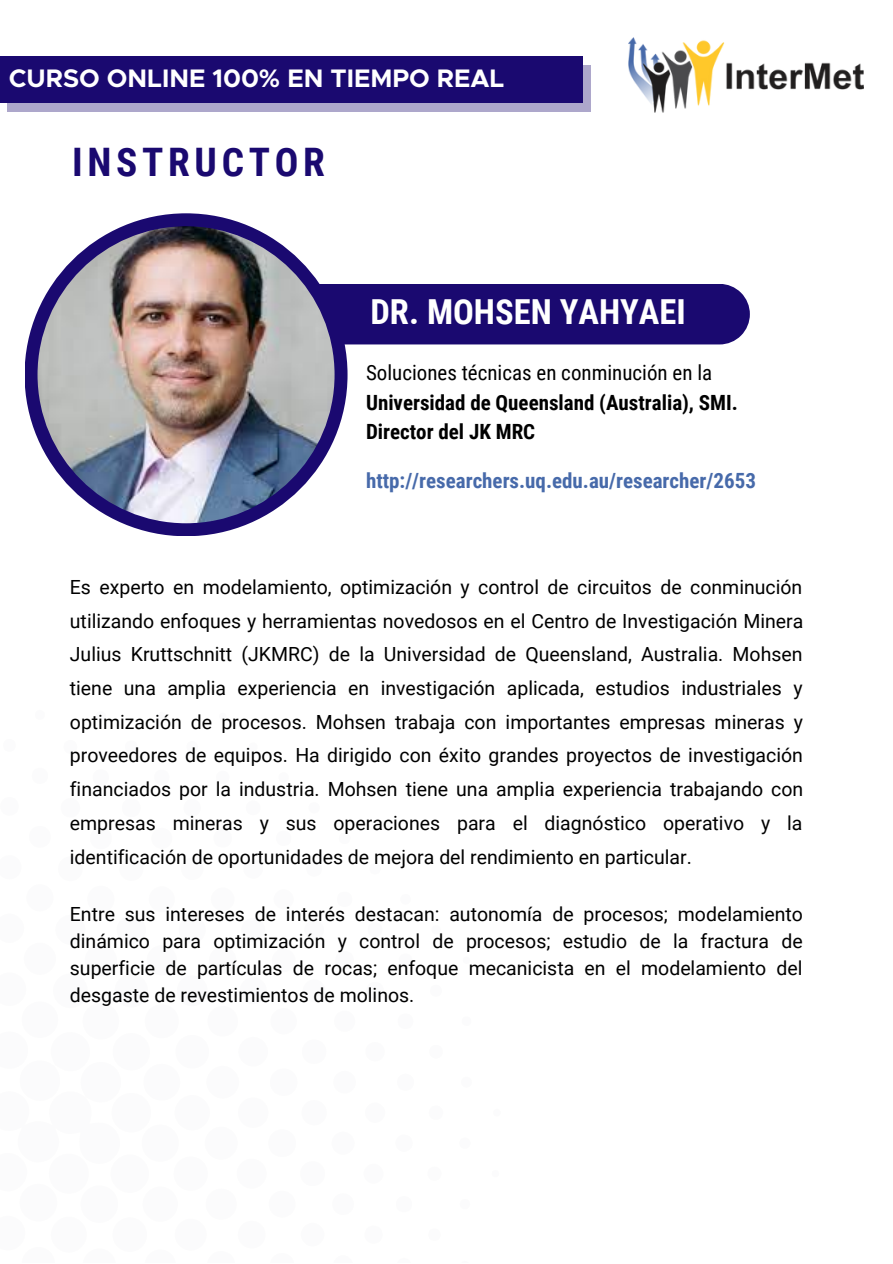
<style>
.page{position:relative;width:893px;height:1264px;background:#fff}
.page>*{position:absolute;margin:0;border:0;box-sizing:border-box;transform-origin:0 0}
.t1{font:700 39.3px "Roboto Condensed";letter-spacing:.12em;color:#1a0970}
.t2{font:700 34.5px "Roboto Condensed";color:#fff}
.t3{font:700 25.5px "Metropolis";color:#fff}
.t4{font:700 21px "Roboto Condensed";color:#000}
.t5{font:700 21px "Roboto Condensed";color:#476aaa}
.t6{font:21px "Roboto Condensed";color:#000}
.t7{font:19.5px/33.8px "Roboto";color:#000;text-align:justify}
</style>
<div class="page">
<div style="left:25px;top:213px;width:322px;height:323px;background:#1a0970;border-radius:50%"></div>
<div style="left:304px;top:284px;width:445px;height:60px;background:#1a0970"></div>
<img style="left:38px;top:226px;width:296px;height:297px;border-radius:50%">
<img style="left:628px;top:38px;width:235px;height:74px">
<div style="left:7px;top:65px;width:583px;height:46px;background:#ada7cb"></div>
<div style="left:0;top:56px;width:583px;height:47px;background:#1a0970"></div>
<p class="t3" style="left:9px;top:66px;width:497px">CURSO ONLINE 100% EN TIEMPO REAL</p>
<p class="t1" style="left:72px;top:139px;width:254px">INSTRUCTOR</p>
<p class="t2" style="left:370px;top:292px;width:317px">DR. MOHSEN YAHYAEI</p>
<p class="t6" style="left:366px;top:361px;width:347px">Soluciones técnicas en conminución en la</p>
<p class="t4" style="left:366px;top:390px;width:373px">Universidad de Queensland (Australia), SMI.</p>
<p class="t4" style="left:366px;top:419px;width:171px">Director del JK MRC</p>
<p class="t5" style="left:366px;top:469px;width:391px">http://researchers.uq.edu.au/researcher/2653</p>
<p class="t7" style="left:70px;top:570px;width:735px">Es experto en modelamiento, optimización y control de circuitos de conminución utilizando enfoques y herramientas novedosos en el Centro de Investigación Minera Julius Kruttschnitt (JKMRC) de la Universidad de Queensland, Australia. Mohsen tiene una amplia experiencia en investigación aplicada, estudios industriales y optimización de procesos. Mohsen trabaja con importantes empresas mineras y proveedores de equipos. Ha dirigido con éxito grandes proyectos de investigación financiados por la industria. Mohsen tiene una amplia experiencia trabajando con empresas mineras y sus operaciones para el diagnóstico operativo y la identificación de oportunidades de mejora del rendimiento en particular.</p>
<p class="t7" style="left:70px;top:900px;width:734px;line-height:27px">Entre sus intereses de interés destacan: autonomía de procesos; modelamiento dinámico para optimización y control de procesos; estudio de la fractura de superficie de partículas de rocas; enfoque mecanicista en el modelamiento del desgaste de revestimientos de molinos.</p>
</div>
